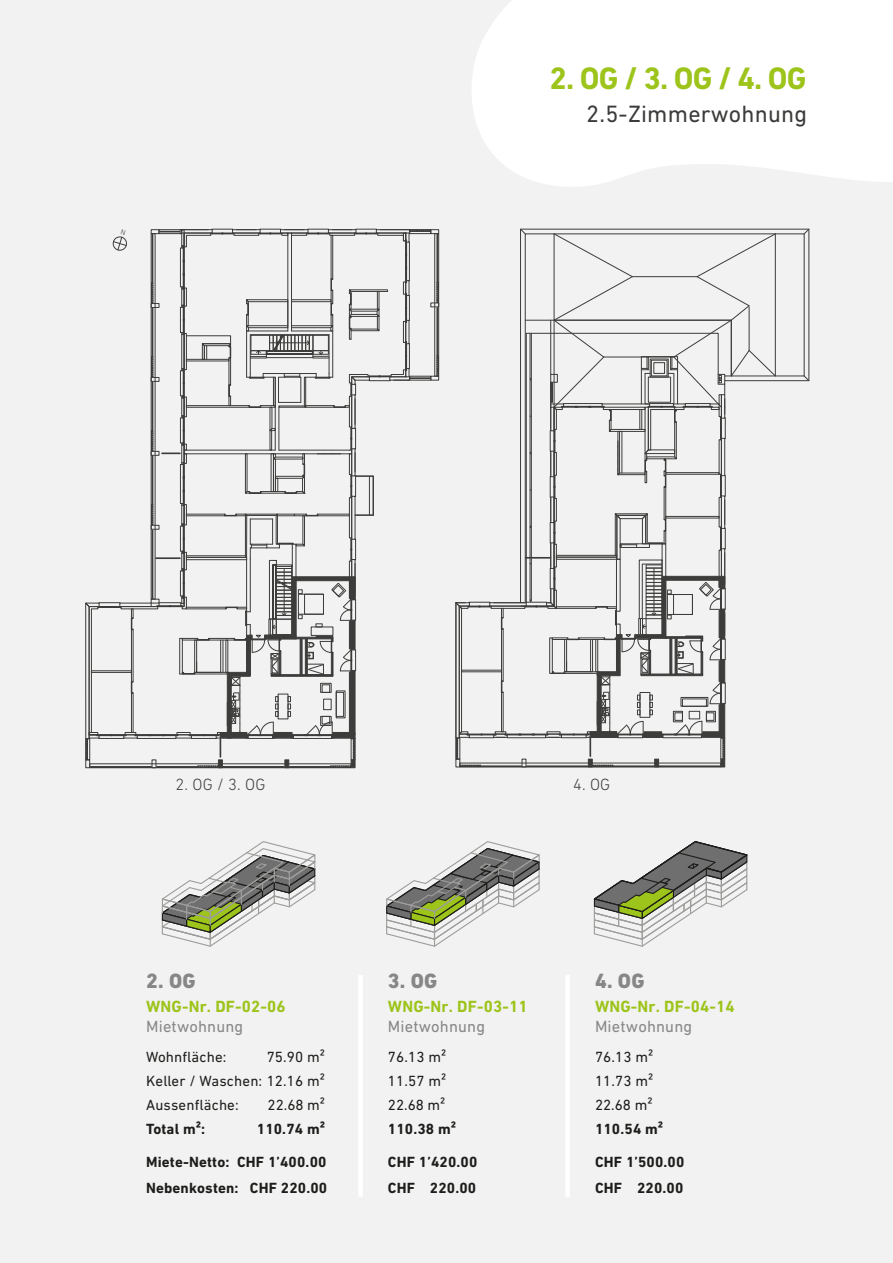
<style>
.page{position:relative;width:893px;height:1263px;background:#f2f2f2}
.page>*{position:absolute;margin:0;border:0;box-sizing:border-box;transform-origin:0 0}
.t1{font:700 31.5px "DIN Next LT Pro";color:#9dc41a}
.t2{font:24px "DIN Next LT Pro";letter-spacing:.01em;color:#3c3c3b}
.t3{font:800 21px "DIN Next LT Pro";color:#878787}
.t4{font:700 16.5px "DIN Next LT Pro";letter-spacing:.01em;color:#9dc41a}
.t5{font:16.5px "DIN Next LT Pro";letter-spacing:.01em;color:#878787}
.t6{font:300 16.5px "DIN Next LT Pro";color:#3c3c3b}
.t7{font:700 15px/25.5px "DIN Next LT Pro";letter-spacing:.01em;color:#1d1d1b}
.t8{font:15px/24px "DIN Next LT Pro";letter-spacing:.01em;color:#1d1d1b;text-align:justify}
</style>
<div class="page">
<svg style="left:472px;top:0;width:421px;height:187px;fill:#fff"></svg>
<svg style="left:804px;top:375px;width:5px;height:6px"></svg>
<svg style="left:804px;top:229px;width:5px;height:5px"></svg>
<svg style="left:455px;top:229px;width:321px;height:538px"></svg>
<div style="left:358px;top:975px;width:5px;height:222px;background:#fff"></div>
<div style="left:565px;top:975px;width:5px;height:222px;background:#fff"></div>
<svg style="left:161px;top:841px;width:155px;height:106px"></svg>
<svg style="left:386px;top:841px;width:154px;height:106px"></svg>
<svg style="left:593px;top:841px;width:155px;height:106px"></svg>
<svg style="left:85px;top:229px;width:354px;height:539px"></svg>
<h1 class="t1" style="left:550px;top:60px;width:258px">2. OG / 3. OG / 4. OG</h1>
<h2 class="t2" style="left:586px;top:100px;width:223px">2.5-Zimmerwohnung</h2>
<p class="t6" style="left:175px;top:775px;width:91px">2. OG / 3. OG</p>
<p class="t6" style="left:573px;top:775px;width:39px">4. OG</p>
<h3 class="t3" style="left:146px;top:968px;width:51px">2. OG</h3>
<p class="t4" style="left:146px;top:997px;width:141px">WNG-Nr. DF-02-06</p>
<p class="t5" style="left:146px;top:1017px;width:99px">Mietwohnung</p>
<p class="t8" style="left:146px;top:1045px;width:180px;text-align:left">Wohnfläche:<br>Keller / Waschen: 12.16 m²<br>Aussenfläche:</p>
<p class="t7" style="left:146px;top:1116px;width:61px">Total m²:</p>
<p class="t7" style="left:146px;top:1149px;width:183px">Miete-Netto: CHF 1’400.00<br>Nebenkosten: CHF 220.00</p>
<p class="t8" style="left:267px;top:1045px;width:60px">75.90 m²</p>
<p class="t8" style="left:268px;top:1093px;width:59px">22.68 m²</p>
<p class="t7" style="left:257px;top:1116px;width:70px">110.74 m²</p>
<h3 class="t3" style="left:388px;top:968px;width:51px">3. OG</h3>
<p class="t4" style="left:388px;top:997px;width:141px">WNG-Nr. DF-03-11</p>
<p class="t5" style="left:388px;top:1017px;width:99px">Mietwohnung</p>
<p class="t8" style="left:388px;top:1045px;width:60px">76.13 m²<br>11.57 m²<br>22.68 m²</p>
<p class="t7" style="left:388px;top:1116px;width:70px">110.38 m²</p>
<p class="t7" style="left:388px;top:1149px;width:91px">CHF 1’420.00<br>CHF 220.00</p>
<h3 class="t3" style="left:595px;top:968px;width:51px">4. OG</h3>
<p class="t4" style="left:595px;top:997px;width:141px">WNG-Nr. DF-04-14</p>
<p class="t5" style="left:595px;top:1017px;width:99px">Mietwohnung</p>
<p class="t8" style="left:595px;top:1045px;width:60px">76.13 m²<br>11.73 m²<br>22.68 m²</p>
<p class="t7" style="left:595px;top:1116px;width:70px">110.54 m²</p>
<p class="t7" style="left:595px;top:1149px;width:91px">CHF 1’500.00<br>CHF 220.00</p>
</div>
